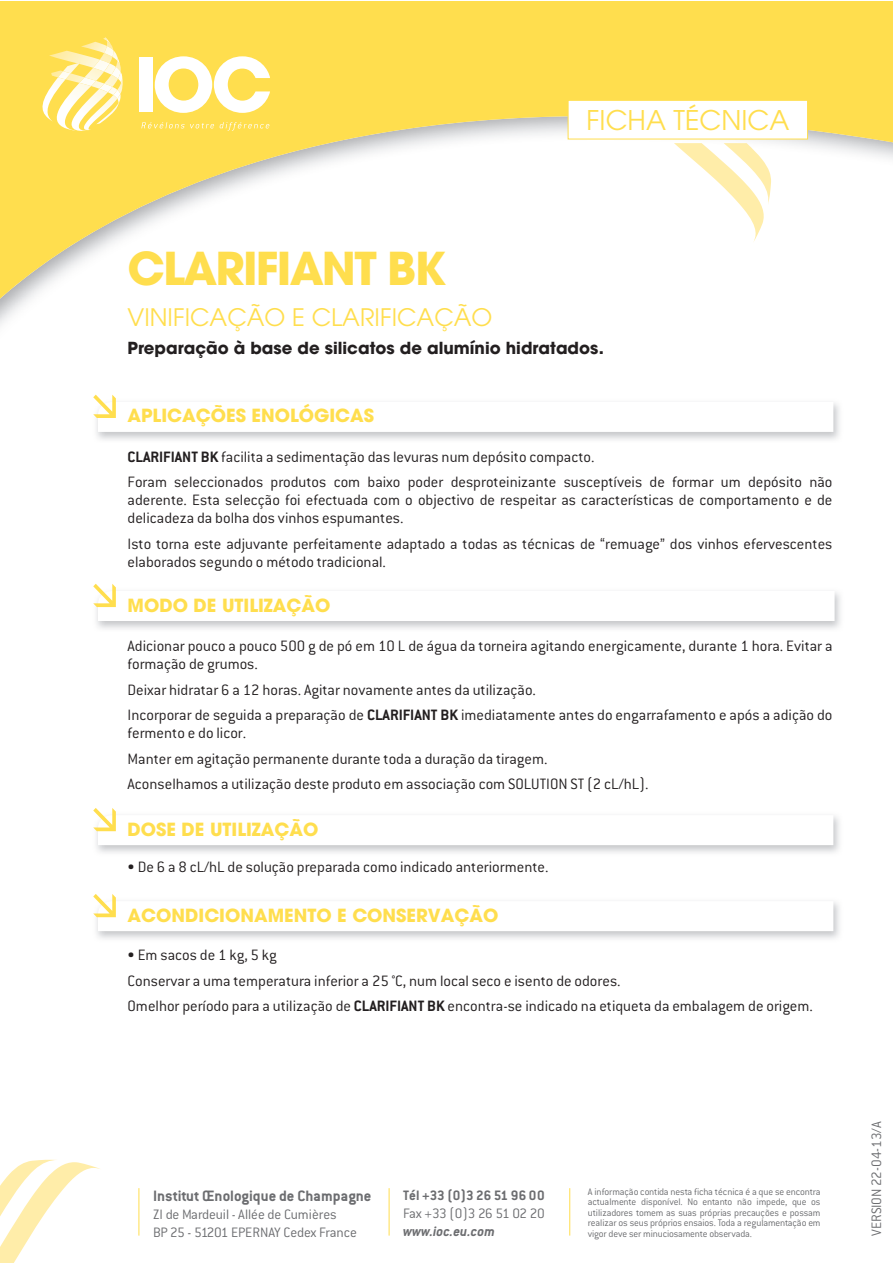
<style>
.page{position:relative;width:893px;height:1263px;background:#fff}
.page>*{position:absolute;margin:0;border:0;box-sizing:border-box;transform-origin:0 0}
.t1{font:700 45px "Avant Garde LT";letter-spacing:-.04em;color:#ffde4e}
.t2{font:27px "Avant Garde LT";color:#ffde4e}
.t3{font:24px "Avant Garde LT";color:#ffde4e}
.t4{font:700 18px "Avant Garde LT";color:#ffde4e}
.t5{font:300 16.5px/25.5px "Conduit ITC";color:#231f20}
.t6{font:700 16.5px "Avant Garde LT";color:#231f20}
.t7{font:700 16.5px "Conduit ITC";color:#6c6d70}
.t8{font:300 15px/18px "Conduit ITC";letter-spacing:-.01em;color:#6c6d70}
.t9{font:700 15px "Conduit ITC";color:#6c6d70}
.t10{font:300 15px "Conduit ITC";letter-spacing:-.03em;color:#6c6d70}
.t11{font:italic 700 15px "Conduit ITC";color:#6c6d70}
.t12{font:300 10.5px/10.5px "Conduit ITC";letter-spacing:-.015em;color:#6c6d70;text-align:justify}
.s1{font-weight:700}
</style>
<div class="page">
<svg style="left:0;top:1px;width:893px;height:324px"></svg>
<svg style="left:567px;top:100px;width:241px;height:40px"></svg>
<img style="left:49px;top:51px;width:6px;height:12px">
<img style="left:121px;top:77px;width:2px;height:53px">
<img style="left:113px;top:106px;width:8px;height:25px">
<img style="left:55px;top:37px;width:58px;height:94px">
<img style="left:93px;top:60px;width:6px;height:12px">
<img style="left:79px;top:77px;width:17px;height:9px">
<svg style="left:99px;top:37px;width:23px;height:69px"></svg>
<img style="left:39px;top:63px;width:40px;height:59px">
<svg style="left:58px;top:71px;width:13px;height:8px"></svg>
<svg style="left:141px;top:122px;width:73px;height:6px"></svg>
<svg style="left:220px;top:122px;width:49px;height:9px"></svg>
<div style="left:139px;top:57px;width:14px;height:55px;background:#fff"></div>
<svg style="left:155px;top:56px;width:115px;height:57px"></svg>
<img style="left:674px;top:143px;width:92px;height:100px">
<img style="left:724px;top:143px;width:47px;height:62px">
<svg style="left:0;top:1160px;width:100px;height:103px"></svg>
<svg style="left:93px;top:395px;width:740px;height:37px"></svg>
<svg style="left:93px;top:584px;width:742px;height:37px"></svg>
<svg style="left:93px;top:808px;width:740px;height:37px"></svg>
<svg style="left:93px;top:894px;width:740px;height:37px"></svg>
<hr style="left:139px;top:1188px;width:1px;height:47px;background:#ffde4e">
<hr style="left:389px;top:1188px;width:1px;height:47px;background:#ffde4e">
<hr style="left:569px;top:1188px;width:1px;height:47px;background:#ffde4e">
<h2 class="t2" style="left:586px;top:104px;width:204px">FICHA TÉCNICA</h2>
<h1 class="t1" style="left:128px;top:239px;width:320px">CLARIFIANT BK</h1>
<h3 class="t3" style="left:128px;top:303px;width:366px">VINIFICAÇÃO E CLARIFICAÇÃO</h3>
<p class="t6" style="left:128px;top:337px;width:478px">Preparação à base de silicatos de alumínio hidratados.</p>
<p class="t4" style="left:128px;top:404px;width:248px">APLICAÇÕES ENOLÓGICAS</p>
<p class="t5" style="left:128px;top:444px;width:706px"><span class="s1">CLARIFIANT BK</span> facilita a sedimentação das levuras num depósito compacto.<br>Foram seleccionados produtos com baixo poder desproteinizante susceptíveis de formar um depósito não</p>
<p class="t5" style="left:128px;top:491px;width:706px;line-height:18px">aderente. Esta selecção foi efectuada com o objectivo de respeitar as características de comportamento e de delicadeza da bolha dos vinhos espumantes.</p>
<p class="t5" style="left:128px;top:535px;width:706px;line-height:18px">Isto torna este adjuvante perfeitamente adaptado a todas as técnicas de “remuage” dos vinhos efervescentes elaborados segundo o método tradicional.</p>
<p class="t4" style="left:128px;top:594px;width:204px">MODO DE UTILIZAÇÃO</p>
<p class="t5" style="left:128px;top:637px;width:707px;line-height:18px">Adicionar pouco a pouco 500 g de pó em 10 L de água da torneira agitando energicamente, durante 1 hora. Evitar a formação de grumos.</p>
<p class="t5" style="left:128px;top:677px;width:706px">Deixar hidratar 6 a 12 horas. Agitar novamente antes da utilização.<br>Incorporar de seguida a preparação de <span class="s1">CLARIFIANT BK</span> imediatamente antes do engarrafamento e após a adição do</p>
<p class="t5" style="left:128px;top:720px;width:522px">fermento e do licor.<br>Manter em agitação permanente durante toda a duração da tiragem.<br>Aconselhamos a utilização deste produto em associação com SOLUTION ST (2 cL/hL).</p>
<p class="t4" style="left:128px;top:818px;width:192px">DOSE DE UTILIZAÇÃO</p>
<p class="t5" style="left:128px;top:854px;width:422px">• De 6 a 8 cL/hL de solução preparada como indicado anteriormente.</p>
<p class="t4" style="left:128px;top:904px;width:372px">ACONDICIONAMENTO E CONSERVAÇÃO</p>
<p class="t5" style="left:128px;top:942px;width:687px">• Em sacos de 1 kg, 5 kg<br>Conservar a uma temperatura inferior a 25 °C, num local seco e isento de odores.<br>Omelhor período para a utilização de <span class="s1">CLARIFIANT BK</span> encontra-se indicado na etiqueta da embalagem de origem.</p>
<p class="t7" style="left:153px;top:1186px;width:220px">Institut Œnologique de Champagne</p>
<p class="t8" style="left:153px;top:1205px;width:205px">ZI de Mardeuil - Allée de Cumières<br>BP 25 - 51201 EPERNAY Cedex France</p>
<p class="t9" style="left:403px;top:1186px;width:143px">Tél +33 (0)3 26 51 96 00</p>
<p class="t10" style="left:403px;top:1205px;width:143px">Fax +33 (0)3 26 51 02 20</p>
<p class="t11" style="left:403px;top:1222px;width:93px">www.ioc.eu.com</p>
<p class="t12" style="left:588px;top:1186px;width:234px">A informação contida nesta ficha técnica é a que se encontra actualmente disponível. No entanto não impede, que os utilizadores tomem as suas próprias precauções e possam realizar os seus próprios ensaios. Toda a regulamentação em vigor deve ser minuciosamente observada.</p>
<p class="t8" style="left:867px;top:1235px;width:116px;rotate:-90deg">VERSION 22-04-13/A</p>
</div>
